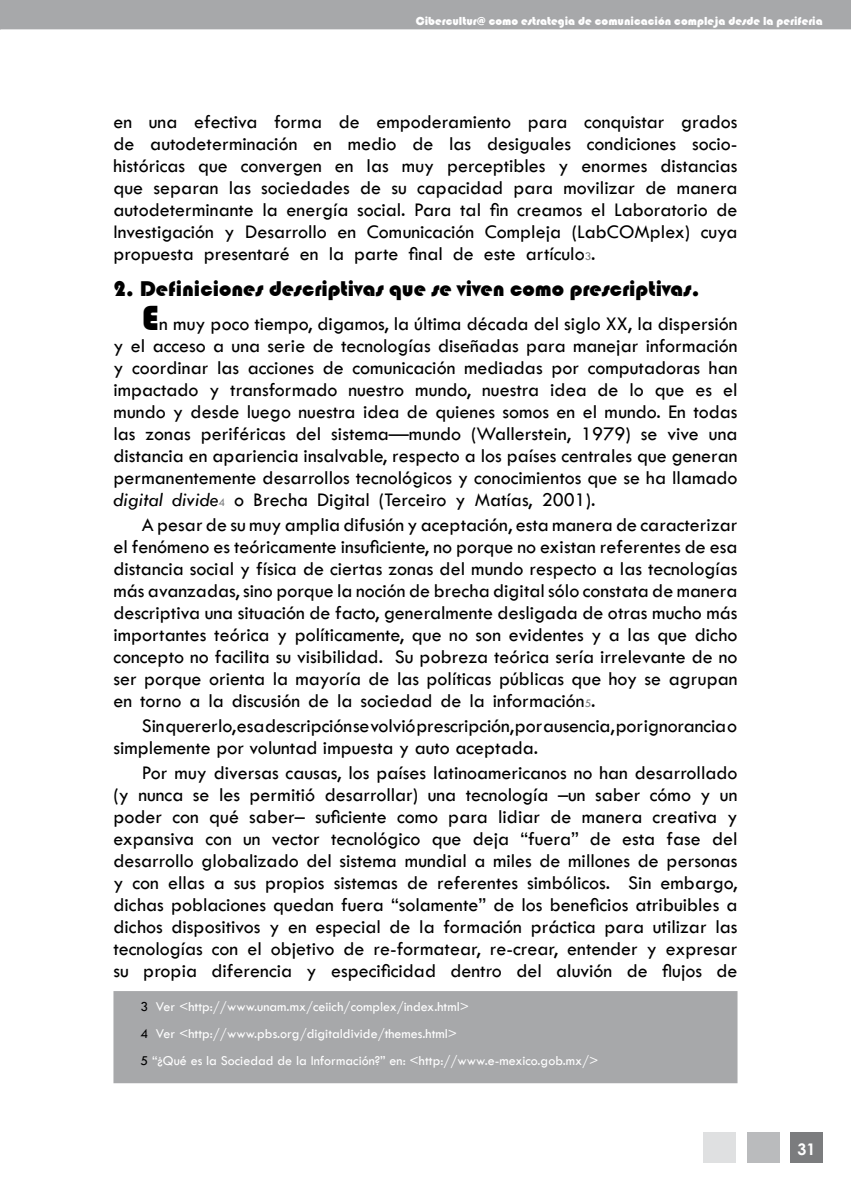
<style>
.page{position:relative;width:851px;height:1191px;background:#fff}
.page>*{position:absolute;margin:0;border:0;box-sizing:border-box;transform-origin:0 0}
.t1{font:22px "Bauhaus 93";color:#000}
.t2{font:20px/22px "Tw Cen";color:#000;text-align:justify}
.t3{font:700 16px "Century Gothic";color:#fff}
.t4{font:14px/27.4px "Tw Cen";color:#fff}
.t5{font:12px "Bauhaus 93";color:#fff}
.s1{font-size:12px;color:#7b7c7e}
.s2{font-family:"Bauhaus 93";font-size:36px}
.s3{font-style:italic}
.s4{color:#000}
</style>
<div class="page">
<div style="left:0;top:0;width:850px;height:28px;background:#a7a8aa"></div>
<div style="left:0;top:0;width:850px;height:29px;border:2px solid #a7a8aa"></div>
<div style="left:790px;top:1132px;width:32px;height:30px;background:#7b7c7e"></div>
<div style="left:747px;top:1132px;width:32px;height:30px;background:#babbbd"></div>
<div style="left:703px;top:1132px;width:32px;height:30px;background:#dfe0e1"></div>
<div style="left:118px;top:996px;width:614px;height:82px;background:#a7a8aa"></div>
<div style="left:113px;top:991px;width:624px;height:92px;border:10px solid #a7a8aa"></div>
<p class="t5" style="left:415px;top:14px;width:408px">Cibercultur@ como estrategia de comunicación compleja desde la periferia</p>
<p class="t2" style="left:113px;top:111px;width:625px">en una efectiva forma de empoderamiento para conquistar grados de autodeterminación en medio de las desiguales condiciones socio&shy;históricas que convergen en las muy perceptibles y enormes distancias que separan las sociedades de su capacidad para movilizar de manera autodeterminante la energía social. Para tal fin creamos el Laboratorio de Investigación y Desarrollo en Comunicación Compleja (LabCOMplex) cuya propuesta presentaré en la parte final de este artículo<span class="s1">3</span>.</p>
<p class="t1" style="left:113px;top:276px;width:587px">2. Definiciones descriptivas que se viven como prescriptivas.</p>
<p class="t2" style="left:113px;top:313px;width:625px;text-indent:28px"><span class="s2">E</span>n muy poco tiempo, digamos, la última década del siglo XX, la dispersión y el acceso a una serie de tecnologías diseñadas para manejar información y coordinar las acciones de comunicación mediadas por computadoras han impactado y transformado nuestro mundo, nuestra idea de lo que es el mundo y desde luego nuestra idea de quienes somos en el mundo. En todas las zonas periféricas del sistema—mundo (Wallerstein, 1979) se vive una distancia en apariencia insalvable, respecto a los países centrales que generan permanentemente desarrollos tecnológicos y conocimientos que se ha llamado <span class="s3">digital divide</span><span class="s1">4</span> o Brecha Digital (Terceiro y Matías, 2001).</p>
<p class="t2" style="left:113px;top:513px;width:625px;text-indent:28px">A pesar de su muy amplia difusión y aceptación, esta manera de caracterizar el fenómeno es teóricamente insuficiente, no porque no existan referentes de esa distancia social y física de ciertas zonas del mundo respecto a las tecnologías más avanzadas, sino porque la noción de brecha digital sólo constata de manera descriptiva una situación de facto, generalmente desligada de otras mucho más importantes teórica y políticamente, que no son evidentes y a las que dicho concepto no facilita su visibilidad. Su pobreza teórica sería irrelevante de no ser porque orienta la mayoría de las políticas públicas que hoy se agrupan en torno a la discusión de la sociedad de la información<span class="s1">5</span>.</p>
<p class="t2" style="left:113px;top:714px;width:625px;text-indent:28px">Sin quererlo, esa descripción se volvió prescripción, por ausencia, por ignorancia o simplemente por voluntad impuesta y auto aceptada.</p>
<p class="t2" style="left:113px;top:761px;width:625px;text-indent:28px">Por muy diversas causas, los países latinoamericanos no han desarrollado (y nunca se les permitió desarrollar) una tecnología –un saber cómo y un poder con qué saber– suficiente como para lidiar de manera creativa y expansiva con un vector tecnológico que deja “fuera” de esta fase del desarrollo globalizado del sistema mundial a miles de millones de personas y con ellas a sus propios sistemas de referentes simbólicos. Sin embargo, dichas poblaciones quedan fuera “solamente” de los beneficios atribuibles a dichos dispositivos y en especial de la formación práctica para utilizar las tecnologías con el objetivo de re-formatear, re-crear, entender y expresar su propia diferencia y especificidad dentro del aluvión de flujos de</p>
<p class="t4" style="left:140px;top:992px;width:459px"><span class="s4">3</span> Ver &lt;http://www.unam.mx/ceiich/complex/index.html&gt;<br><span class="s4">4</span> Ver &lt;http://www.pbs.org/digitaldivide/themes.html&gt;<br><span class="s4">5</span> “¿Qué es la Sociedad de la Información?” en: &lt;http://www.e-mexico.gob.mx/&gt;</p>
<p class="t3" style="left:797px;top:1136px;width:19px">31</p>
</div>
